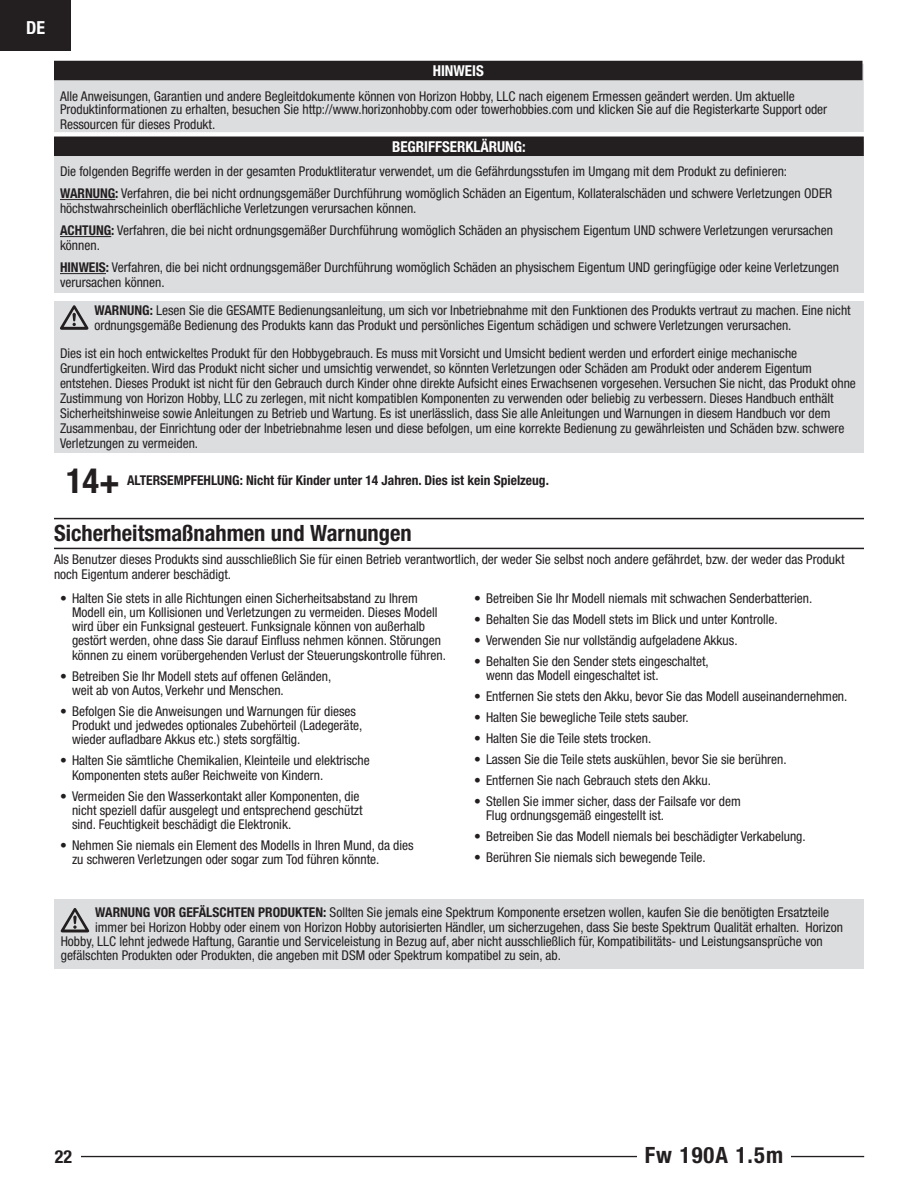
<style>
.page{position:relative;width:918px;height:1188px;background:#fff}
.page>*{position:absolute;margin:0;border:0;box-sizing:border-box;transform-origin:0 0}
.EFL_14{font:700 condensed 34.5px "Helvetica Neue LT Std";color:#231f20}
.EFL_Main_Header{font:700 condensed 22.5px "Helvetica Neue LT Std";color:#231f20}
.t1{font:700 condensed 18px "Helvetica Neue LT Std";color:#fff}
.t2{font:700 condensed 18px "Helvetica Neue LT Std";color:#231f20}
.EFL_Ruled_Header{font:700 condensed 15px "Helvetica Neue LT Std";color:#fff}
.EFL_Body_Copy{font:condensed 13.5px/14.2px "Helvetica Neue LT Std";color:#231f20}
.EFL_Warning_body_cop{font:condensed 13.5px "Helvetica Neue LT Std";color:#231f20}
.EFL_Body_Copy-2{font:700 condensed 13.5px "Helvetica Neue LT Std";color:#231f20}
.s1{font-weight:700}
</style>
<div class="page">
<div style="left:0;top:0;width:71px;height:51px;background:#231f20"></div>
<hr style="left:73px;top:1156px;width:791px;height:1px;background:#231f20">
<div style="left:637px;top:1143px;width:154px;height:24px;background:#fff"></div>
<div style="left:55px;top:1146px;width:26px;height:22px;background:#fff"></div>
<hr style="left:54px;top:518px;width:810px;height:1px;background:#231f20">
<hr style="left:54px;top:548px;width:810px;height:1px;background:#231f20">
<div style="left:54px;top:899px;width:810px;height:69px;background:#dcdddf"></div>
<svg style="left:61px;top:908px;width:28px;height:24px"></svg>
<div style="left:54px;top:64px;width:810px;height:68px;background:#dcdddf"></div>
<div style="left:54px;top:61px;width:808px;height:19px;background:#231f20"></div>
<div style="left:54px;top:141px;width:810px;height:151px;background:#dcdddf"></div>
<div style="left:54px;top:137px;width:810px;height:19px;background:#231f20"></div>
<hr style="left:60px;top:199px;width:55px;height:1px;background:#231f20">
<hr style="left:60px;top:236px;width:51px;height:1px;background:#231f20">
<hr style="left:60px;top:273px;width:46px;height:1px;background:#231f20">
<div style="left:54px;top:301px;width:810px;height:151px;background:#dcdddf"></div>
<svg style="left:60px;top:305px;width:28px;height:25px"></svg>
<h3 class="t1" style="left:26px;top:17px;width:20px">DE</h3>
<p class="EFL_Ruled_Header" style="left:433px;top:62px;width:53px">HINWEIS</p>
<p class="EFL_Body_Copy" style="left:60px;top:89px;width:769px;line-height:13.5px">Alle Anweisungen, Garantien und andere Begleitdokumente können von Horizon Hobby, LLC nach eigenem Ermessen geändert werden. Um aktuelle<br>Produktinformationen zu erhalten, besuchen Sie http://www.horizonhobby.com oder towerhobbies.com und klicken Sie auf die Registerkarte Support oder</p>
<p class="EFL_Body_Copy" style="left:60px;top:117px;width:157px">Ressourcen für dieses Produkt.</p>
<p class="EFL_Ruled_Header" style="left:392px;top:137px;width:135px">BEGRIFFSERKLÄRUNG:</p>
<p class="EFL_Body_Copy" style="left:60px;top:164px;width:729px">Die folgenden Begriffe werden in der gesamten Produktliteratur verwendet, um die Gefährdungsstufen im Umgang mit dem Produkt zu definieren:</p>
<p class="EFL_Body_Copy" style="left:60px;top:186px;width:774px;line-height:15px"><span class="s1">WARNUNG:</span> Verfahren, die bei nicht ordnungsgemäßer Durchführung womöglich Schäden an Eigentum, Kollateralschäden und schwere Verletzungen ODER höchstwahrscheinlich oberflächliche Verletzungen verursachen können.</p>
<p class="EFL_Body_Copy" style="left:60px;top:223px;width:775px;line-height:15px"><span class="s1">ACHTUNG:</span> Verfahren, die bei nicht ordnungsgemäßer Durchführung womöglich Schäden an physischem Eigentum UND schwere Verletzungen verursachen können.</p>
<p class="EFL_Body_Copy" style="left:60px;top:260px;width:781px;line-height:15px"><span class="s1">HINWEIS:</span> Verfahren, die bei nicht ordnungsgemäßer Durchführung womöglich Schäden an physischem Eigentum UND geringfügige oder keine Verletzungen verursachen können.</p>
<p class="EFL_Body_Copy" style="left:94px;top:302px;width:758px;line-height:15px"><span class="s1">WARNUNG:</span> Lesen Sie die GESAMTE Bedienungsanleitung, um sich vor Inbetriebnahme mit den Funktionen des Produkts vertraut zu machen. Eine nicht ordnungsgemäße Bedienung des Produkts kann das Produkt und persönliches Eigentum schädigen und schwere Verletzungen verursachen.</p>
<p class="EFL_Body_Copy" style="left:60px;top:346px;width:797px;line-height:15px">Dies ist ein hoch entwickeltes Produkt für den Hobbygebrauch. Es muss mit Vorsicht und Umsicht bedient werden und erfordert einige mechanische Grundfertigkeiten. Wird das Produkt nicht sicher und umsichtig verwendet, so könnten Verletzungen oder Schäden am Produkt oder anderem Eigentum entstehen. Dieses Produkt ist nicht für den Gebrauch durch Kinder ohne direkte Aufsicht eines Erwachsenen vorgesehen. Versuchen Sie nicht, das Produkt ohne Zustimmung von Horizon Hobby, LLC zu zerlegen, mit nicht kompatiblen Komponenten zu verwenden oder beliebig zu verbessern. Dieses Handbuch enthält Sicherheitshinweise sowie Anleitungen zu Betrieb und Wartung. Es ist unerlässlich, dass Sie alle Anleitungen und Warnungen in diesem Handbuch vor dem Zusammenbau, der Einrichtung oder der Inbetriebnahme lesen und diese befolgen, um eine korrekte Bedienung zu gewährleisten und Schäden bzw. schwere Verletzungen zu vermeiden.</p>
<p class="EFL_14" style="left:66px;top:460px;width:55px">14+</p>
<p class="EFL_Body_Copy-2" style="left:127px;top:472px;width:423px">ALTERSEMPFEHLUNG: Nicht für Kinder unter 14 Jahren. Dies ist kein Spielzeug.</p>
<p class="EFL_Main_Header" style="left:54px;top:519px;width:359px">Sicherheitsmaßnahmen und Warnungen</p>
<p class="EFL_Body_Copy" style="left:54px;top:552px;width:792px;line-height:15px">Als Benutzer dieses Produkts sind ausschließlich Sie für einen Betrieb verantwortlich, der weder Sie selbst noch andere gefährdet, bzw. der weder das Produkt noch Eigentum anderer beschädigt.</p>
<p class="EFL_Body_Copy" style="left:72px;top:591px;width:375px;text-indent:-12px">• Halten Sie stets in alle Richtungen einen Sicherheitsabstand zu Ihrem Modell ein, um Kollisionen und Verletzungen zu vermeiden. Dieses Modell wird über ein Funksignal gesteuert. Funksignale können von außerhalb gestört werden, ohne dass Sie darauf Einfluss nehmen können. Störungen können zu einem vorübergehenden Verlust der Steuerungskontrolle führen.</p>
<p class="EFL_Body_Copy" style="left:72px;top:669px;width:261px;text-indent:-12px">• Betreiben Sie Ihr Modell stets auf offenen Geländen, weit ab von Autos, Verkehr und Menschen.</p>
<p class="EFL_Body_Copy" style="left:72px;top:704px;width:292px;text-indent:-12px">• Befolgen Sie die Anweisungen und Warnungen für dieses<br>Produkt und jedwedes optionales Zubehörteil (Ladegeräte, wieder aufladbare Akkus etc.) stets sorgfältig.</p>
<p class="EFL_Body_Copy" style="left:72px;top:753px;width:299px;text-indent:-12px">• Halten Sie sämtliche Chemikalien, Kleinteile und elektrische<br>Komponenten stets außer Reichweite von Kindern.</p>
<p class="EFL_Body_Copy" style="left:72px;top:789px;width:292px;text-indent:-12px">• Vermeiden Sie den Wasserkontakt aller Komponenten, die nicht speziell dafür ausgelegt und entsprechend geschützt sind. Feuchtigkeit beschädigt die Elektronik.</p>
<p class="EFL_Body_Copy" style="left:72px;top:838px;width:343px;text-indent:-12px">• Nehmen Sie niemals ein Element des Modells in Ihren Mund, da dies zu schweren Verletzungen oder sogar zum Tod führen könnte.</p>
<p class="EFL_Body_Copy" style="left:474px;top:591px;width:340px">• Betreiben Sie Ihr Modell niemals mit schwachen Senderbatterien.</p>
<p class="EFL_Body_Copy" style="left:474px;top:612px;width:305px">• Behalten Sie das Modell stets im Blick und unter Kontrolle.</p>
<p class="EFL_Body_Copy" style="left:474px;top:633px;width:265px">• Verwenden Sie nur vollständig aufgeladene Akkus.</p>
<p class="EFL_Body_Copy" style="left:486px;top:654px;width:224px;text-indent:-12px">• Behalten Sie den Sender stets eingeschaltet, wenn das Modell eingeschaltet ist.</p>
<p class="EFL_Body_Copy" style="left:474px;top:689px;width:375px">• Entfernen Sie stets den Akku, bevor Sie das Modell auseinandernehmen.</p>
<p class="EFL_Body_Copy" style="left:474px;top:710px;width:216px">• Halten Sie bewegliche Teile stets sauber.</p>
<p class="EFL_Body_Copy" style="left:474px;top:731px;width:179px">• Halten Sie die Teile stets trocken.</p>
<p class="EFL_Body_Copy" style="left:474px;top:752px;width:314px">• Lassen Sie die Teile stets auskühlen, bevor Sie sie berühren.</p>
<p class="EFL_Body_Copy" style="left:474px;top:773px;width:239px">• Entfernen Sie nach Gebrauch stets den Akku.</p>
<p class="EFL_Body_Copy" style="left:486px;top:794px;width:256px;text-indent:-12px">• Stellen Sie immer sicher, dass der Failsafe vor dem<br>Flug ordnungsgemäß eingestellt ist.</p>
<p class="EFL_Body_Copy" style="left:474px;top:829px;width:333px">• Betreiben Sie das Modell niemals bei beschädigter Verkabelung.</p>
<p class="EFL_Body_Copy" style="left:474px;top:850px;width:233px">• Berühren Sie niemals sich bewegende Teile.</p>
<p class="EFL_Warning_body_cop" style="left:95px;top:905px;width:736px"><span class="s1">WARNUNG VOR GEFÄLSCHTEN PRODUKTEN:</span> Sollten Sie jemals eine Spektrum Komponente ersetzen wollen, kaufen Sie die benötigten Ersatzteile</p>
<p class="EFL_Warning_body_cop" style="left:95px;top:919px;width:749px">immer bei Horizon Hobby oder einem von Horizon Hobby autorisierten Händler, um sicherzugehen, dass Sie beste Spektrum Qualität erhalten. Horizon</p>
<p class="EFL_Warning_body_cop" style="left:61px;top:933px;width:764px">Hobby, LLC lehnt jedwede Haftung, Garantie und Serviceleistung in Bezug auf, aber nicht ausschließlich für, Kompatibilitäts- und Leistungsansprüche von</p>
<p class="EFL_Warning_body_cop" style="left:61px;top:948px;width:502px">gefälschten Produkten oder Produkten, die angeben mit DSM oder Spektrum kompatibel zu sein, ab.</p>
<h3 class="t2" style="left:55px;top:1146px;width:19px">22</h3>
<h2 class="EFL_Main_Header" style="left:645px;top:1142px;width:140px">Fw 190A 1.5m</h2>
</div>
